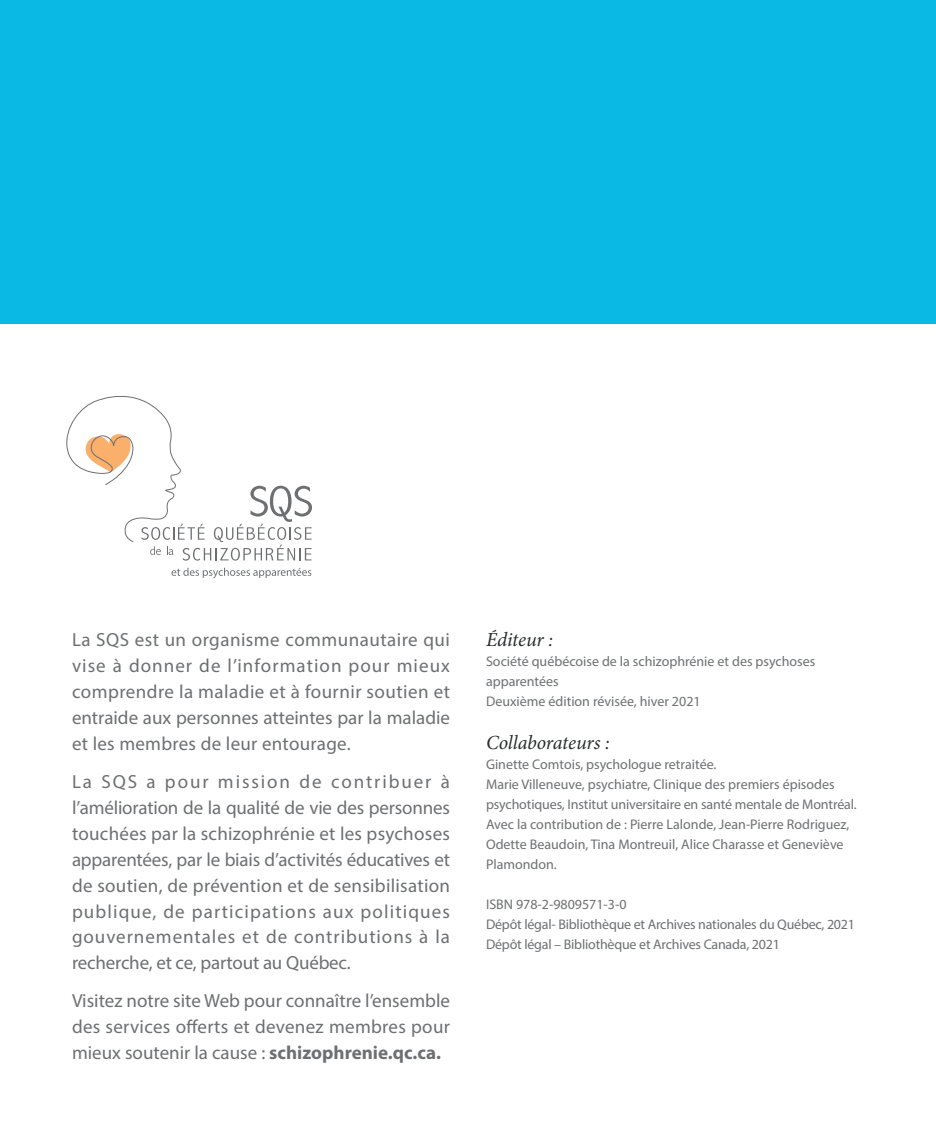
<style>
.page{position:relative;width:936px;height:1134px;background:#fff}
.page>*{position:absolute;margin:0;border:0;box-sizing:border-box;transform-origin:0 0}
.t1{font:italic 20px "Minion Pro";letter-spacing:-.01em;color:#292c2d}
.t2{font:19px/26px "Myriad Pro";letter-spacing:.01em;color:#6d6f71;text-align:justify}
.t3{font:14px/20px "Myriad Pro";color:#6d6f71}
.s1{font-weight:700}
</style>
<div class="page">
<div style="left:0;top:0;width:936px;height:324px;background:#0abae5"></div>
<svg style="left:66px;top:395px;width:246px;height:166px"></svg>
<svg style="left:172px;top:568px;width:139px;height:10px"></svg>
<p class="t2" style="left:72px;top:626px;width:380px">La SQS est un organisme communautaire qui vise à donner de l’information pour mieux comprendre la maladie et à fournir soutien et entraide aux personnes atteintes par la maladie et les membres de leur entourage.</p>
<p class="t2" style="left:72px;top:768px;width:380px">La SQS a pour mission de contribuer à l’amélioration de la qualité de vie des personnes touchées par la schizophrénie et les psychoses apparentées, par le biais d’activités éducatives et de soutien, de prévention et de sensibilisation publique, de participations aux politiques gouvernementales et de contributions à la recherche, et ce, partout au Québec.</p>
<p class="t2" style="left:72px;top:987px;width:380px">Visitez notre site Web pour connaître l’ensemble des services offerts et devenez membres pour mieux soutenir la cause : <span class="s1">schizophrenie.qc.ca.</span></p>
<p class="t1" style="left:486px;top:626px;width:69px">Éditeur :</p>
<p class="t3" style="left:486px;top:651px;width:331px">Société québécoise de la schizophrénie et des psychoses apparentées<br>Deuxième édition révisée, hiver 2021</p>
<p class="t1" style="left:486px;top:729px;width:125px">Collaborateurs :</p>
<p class="t3" style="left:486px;top:754px;width:372px">Ginette Comtois, psychologue retraitée.<br>Marie Villeneuve, psychiatre, Clinique des premiers épisodes psychotiques, Institut universitaire en santé mentale de Montréal.<br>Avec la contribution de : Pierre Lalonde, Jean-Pierre Rodriguez, Odette Beaudoin, Tina Montreuil, Alice Charasse et Geneviève Plamondon.</p>
<p class="t3" style="left:486px;top:894px;width:371px">ISBN 978-2-9809571-3-0<br>Dépôt légal- Bibliothèque et Archives nationales du Québec, 2021<br>Dépôt légal – Bibliothèque et Archives Canada, 2021</p>
</div>
